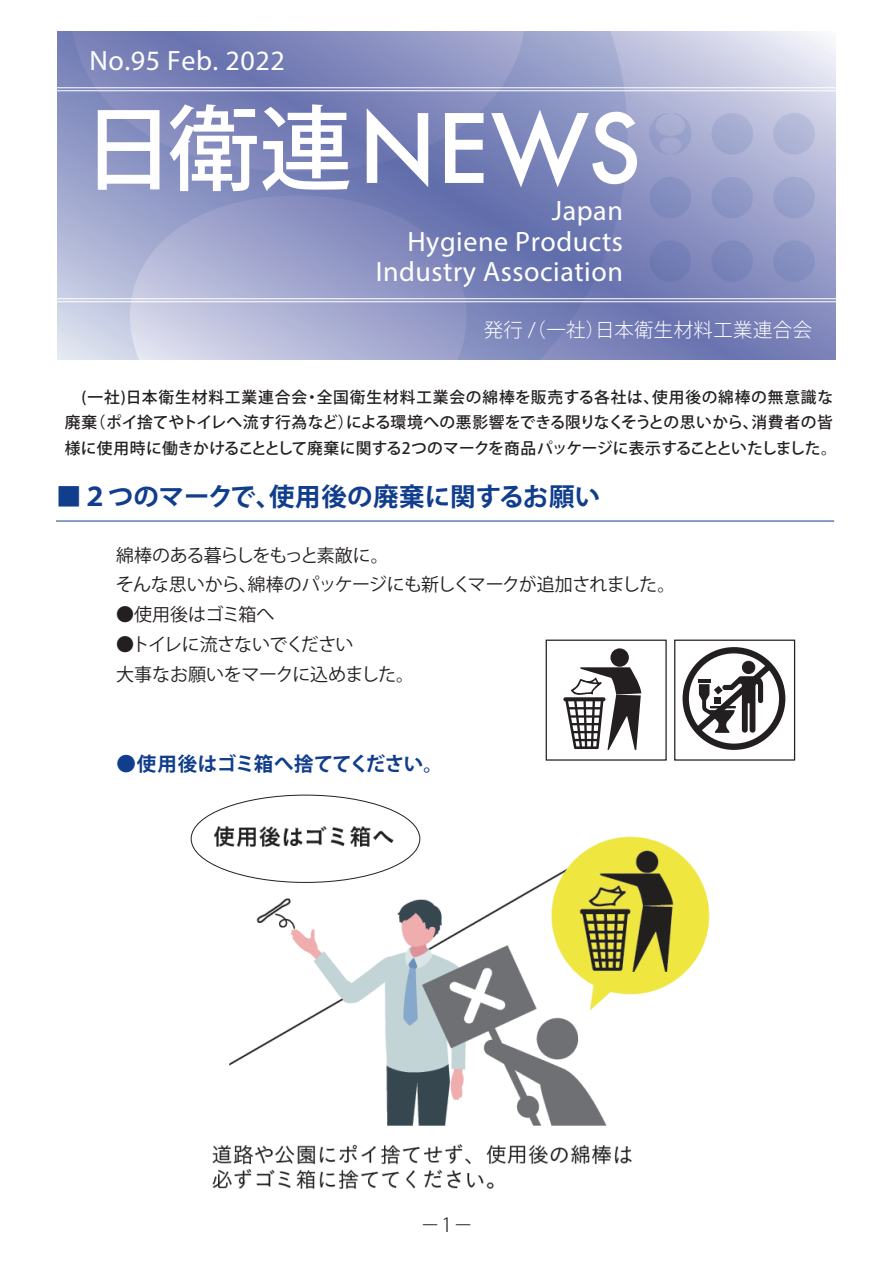
<style>
.page{position:relative;width:893px;height:1263px;background:#fff}
.page>*{position:absolute;margin:0;border:0;box-sizing:border-box;transform-origin:0 0}
.t1{font:500 92.7px "Futura";color:#fff}
.t2{font:28.05px/30.6px "Myriad Pro";letter-spacing:.02em;color:#fff;text-align:right}
.t3{font:700 25.5px "Koz Go Pro";letter-spacing:.005em;color:#103d8c}
.t4{font:700 19.5px "Koz Go Pro";letter-spacing:-.025em;color:#103d8c}
.t5{font:300 19.35px "Koz Go Pro";letter-spacing:.02em;color:#fff}
.t6{font:300 19.35px "Koz Go Pro";color:#231f20}
.t7{font:18px/29.7px "Koz Go Pro";letter-spacing:-.04em;color:#231f20}
.t8{font:18px "Koz Go Pro";color:#231f20}
.t9{font:500 15.75px/25.5px "Koz Go Pro";letter-spacing:.025em;color:#231f20}
.s1{font-family:"Koz Go Pro"}
</style>
<div class="page">
<svg style="left:628px;top:32px;width:208px;height:327px;background:#a0a5cd"></svg>
<svg style="left:58px;top:32px;width:570px;height:327px;background:#8b93c2"></svg>
<div style="left:711px;top:113px;width:42px;height:42px;background:#a3abd0;border-radius:50%"></div>
<div style="left:649px;top:177px;width:42px;height:41px;background:#838dbf;border-radius:50%"></div>
<div style="left:711px;top:177px;width:42px;height:41px;background:#8f97c5;border-radius:50%"></div>
<svg style="left:649px;top:113px;width:43px;height:42px;background:#a1a6ce"></svg>
<div style="left:649px;top:240px;width:42px;height:42px;background:#717cb5;border-radius:50%"></div>
<div style="left:711px;top:240px;width:42px;height:42px;background:#7c86ba;border-radius:50%"></div>
<div style="left:773px;top:113px;width:42px;height:42px;background:#b0b6d6;border-radius:50%"></div>
<div style="left:773px;top:177px;width:42px;height:41px;background:#99a2cb;border-radius:50%"></div>
<div style="left:773px;top:240px;width:42px;height:42px;background:#868fc0;border-radius:50%"></div>
<hr style="left:50px;top:91px;width:803px;height:1px;background:#fff">
<hr style="left:50px;top:88px;width:803px;height:1px;background:#fff">
<hr style="left:50px;top:301px;width:803px;height:1px;background:#fff">
<hr style="left:50px;top:298px;width:803px;height:1px;background:#fff">
<hr style="left:56px;top:521px;width:778px;height:1px;background:#103d8c">
<img style="left:209px;top:819px;width:501px;height:370px">
<svg style="left:683px;top:647px;width:102px;height:103px"></svg>
<div style="left:610px;top:648px;width:19px;height:19px;background:#231f20;border-radius:50%"></div>
<svg style="left:563px;top:667px;width:78px;height:83px"></svg>
<div style="left:546px;top:640px;width:121px;height:121px;border:1px solid #231f20"></div>
<div style="left:674px;top:640px;width:121px;height:121px;border:1px solid #231f20"></div>
<h2 class="t2" style="left:90px;top:45px;width:197px">No.95 Feb. 2022</h2>
<h1 class="t1" style="left:82px;top:85px;width:561px"><span class="s1">日衛連</span>NEWS</h1>
<h2 class="t2" style="left:376px;top:195px;width:249px">Japan<br>Hygiene Products<br>Industry Association</h2>
<p class="t5" style="left:484px;top:317px;width:330px">発行（一社）日本衛生材料工業連合会</p>
<p class="t5" style="left:528px;top:317px;width:9px">/</p>
<p class="t9" style="left:65px;top:385px;width:773px;text-indent:17px">(一社)日本衛生材料工業連合会・全国衛生材料工業会の綿棒を販売する各社は、使用後の綿棒の無意識な廃棄（ポイ捨てやトイレへ流す行為など）による環境への悪影響をできる限りなくそうとの思いから、消費者の皆様に使用時に働きかけることとして廃棄に関する2つのマークを商品パッケージに表示することといたしました。</p>
<h3 class="t3" style="left:56px;top:480px;width:546px">■２つのマークで、使用後の廃棄に関するお願い</h3>
<p class="t7" style="left:116px;top:541px;width:561px">綿棒のある暮らしをもっと素敵に。<br>そんな思いから、綿棒のパッケージにも新しくマークが追加されました。</p>
<p class="t8" style="left:116px;top:603px;width:160px">●使用後はゴミ箱へ</p>
<p class="t7" style="left:116px;top:630px;width:300px">●トイレに流さないでください<br>大事なお願いをマークに込めました。</p>
<p class="t4" style="left:116px;top:751px;width:328px">●使用後はゴミ箱へ捨ててください。</p>
<p class="t6" style="left:420px;top:1212px;width:54px">－1－</p>
</div>
